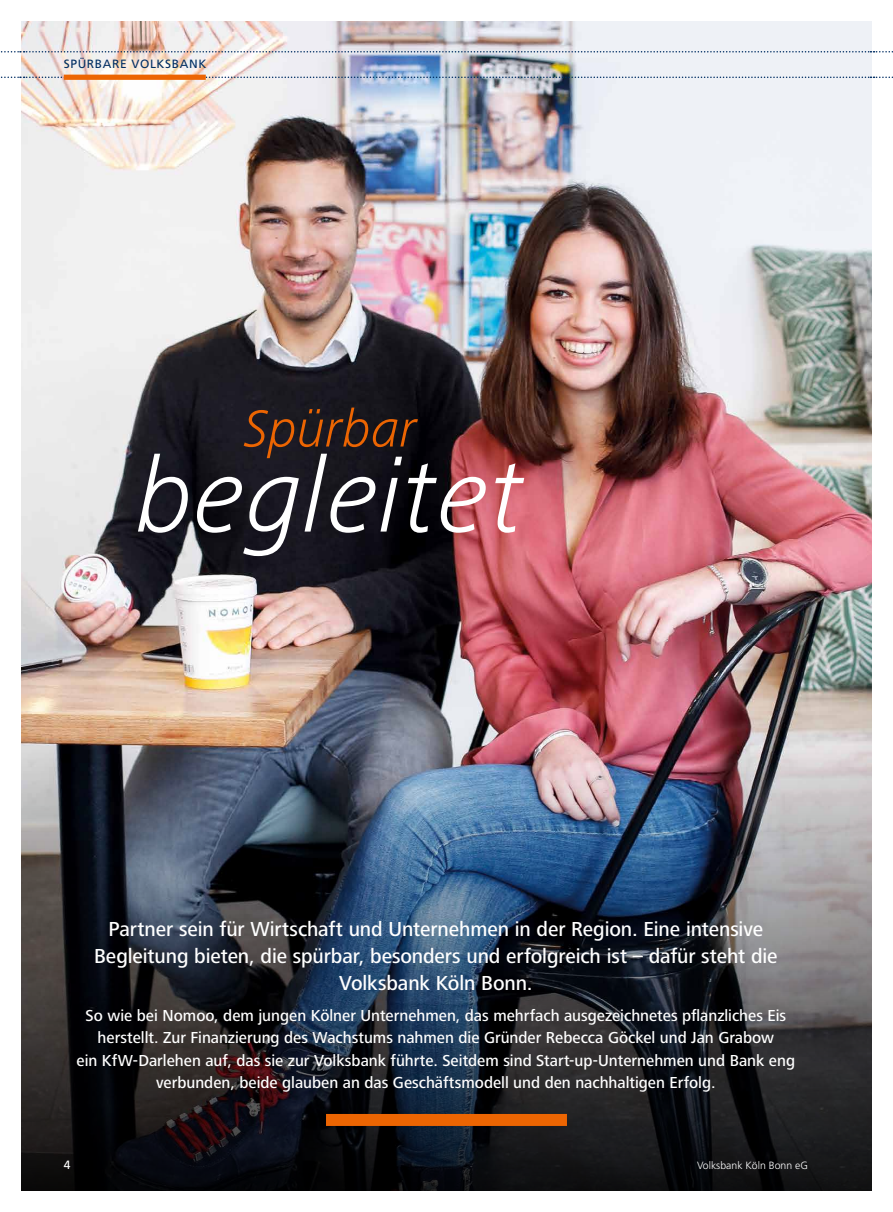
<style>
.page{position:relative;width:893px;height:1212px;background:#fff}
.page>*{position:absolute;margin:0;border:0;box-sizing:border-box;transform-origin:0 0}
.t1{font:italic 300 108px "Frutiger Next LT";color:#fff}
.t2{font:italic 300 54px "Frutiger Next LT";color:#ec6502}
.t3{font:500 21px/27px "Frutiger Next LT";letter-spacing:-.005em;color:#fff;text-align:center}
.t4{font:500 16.5px/22.5px "Frutiger Next LT";color:#fff;text-align:center}
.t5{font:12px "Frutiger";letter-spacing:.05em;color:#002e63}
.t6{font:12px "Frutiger";color:#fff}
.t7{font:300 10.5px "Frutiger";color:#fff}
</style>
<div class="page">
<img style="left:21px;top:21px;width:851px;height:723px">
<img style="left:21px;top:744px;width:851px;height:447px">
<svg style="left:0;top:51px;width:893px;height:2px;background:#abb6c6"></svg>
<svg style="left:0;top:77px;width:893px;height:1px"></svg>
<div style="left:326px;top:1114px;width:241px;height:12px;background:#ec6502"></div>
<div style="left:64px;top:75px;width:142px;height:5px;background:#ec6502"></div>
<p class="t5" style="left:64px;top:57px;width:144px">SPÜRBARE VOLKSBANK</p>
<h2 class="t2" style="left:244px;top:399px;width:174px">Spürbar</h2>
<h1 class="t1" style="left:136px;top:436px;width:390px">begleitet</h1>
<p class="t3" style="left:94px;top:915px;width:685px">Partner sein für Wirtschaft und Unternehmen in der Region. Eine intensive<br>Begleitung bieten, die spürbar, besonders und erfolgreich ist – dafür steht die<br>Volksbank Köln Bonn.</p>
<p class="t4" style="left:77px;top:1004px;width:720px">So wie bei Nomoo, dem jungen Kölner Unternehmen, das mehrfach ausgezeichnetes pflanzliches Eis herstellt. Zur Finanzierung des Wachstums nahmen die Gründer Rebecca Göckel und Jan Grabow<br>ein KfW-Darlehen auf, das sie zur Volksbank führte. Seitdem sind Start-up-Unternehmen und Bank eng verbunden, beide glauben an das Geschäftsmodell und den nachhaltigen Erfolg.</p>
<p class="t6" style="left:64px;top:1158px;width:8px">4</p>
<p class="t7" style="left:697px;top:1160px;width:112px">Volksbank Köln Bonn eG</p>
</div>
